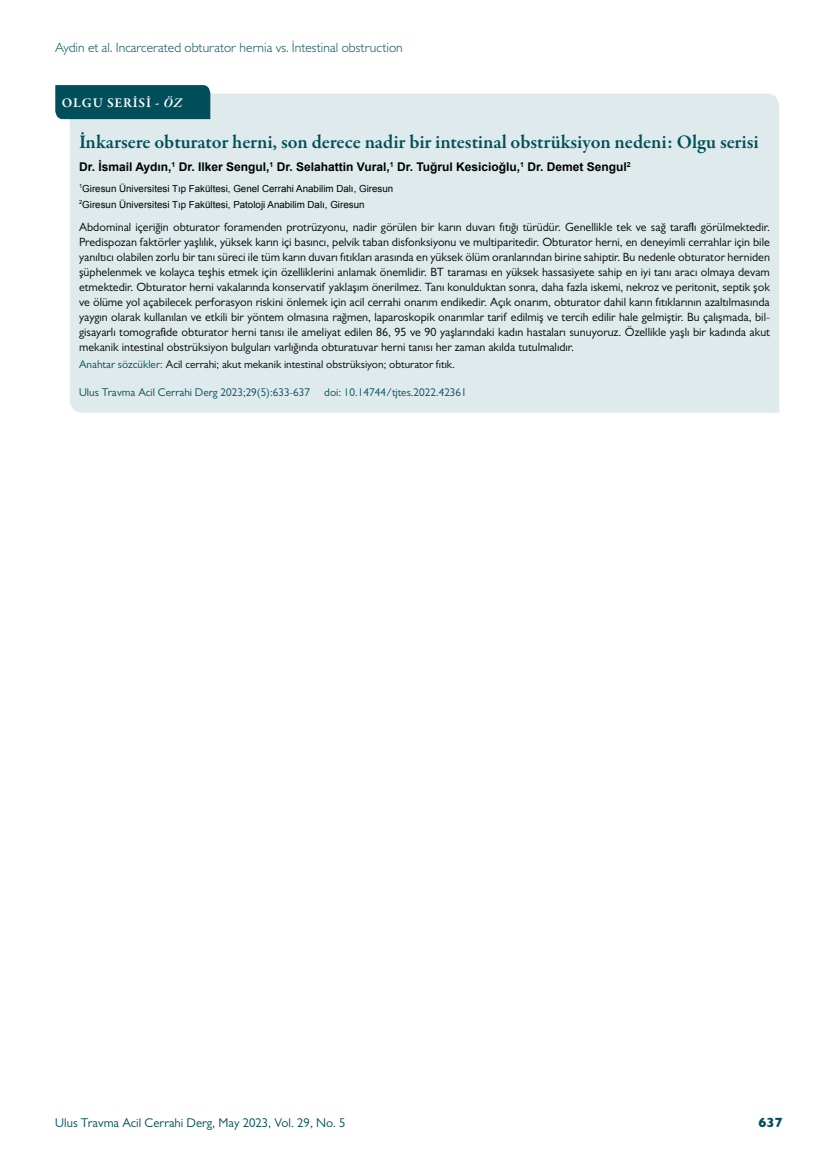
<style>
.page{position:relative;width:838px;height:1170px;background:#fff}
.page>*{position:absolute;margin:0;border:0;box-sizing:border-box;transform-origin:0 0}
.t1{font:600 19.5px "Garamond Premr Pro";color:#004f5a}
.t2{font:300 13.5px "Gill Sans MT Pro";color:#004f5a}
.t3{font:600 13.5px "Garamond Premr Pro";letter-spacing:.055em;color:#fff}
.t4{font:800 13.5px "Gill Sans MT Pro";color:#004f5a}
.t5{font:12.75px "Gill Sans MT Pro";color:#004f5a}
.t6{font:12px/15px "Gill Sans MT Pro";color:#000;text-align:justify}
.t7{font:700 12px "Arial";color:#000}
.t8{font:11.25px "Gill Sans MT Pro";color:#000}
.t9{font:11.25px "Gill Sans MT Pro";color:#004f5a}
.t10{font:9.75px/15.9px "Arial";color:#000}
.s1{font-style:italic}
.s2{color:#004f5a}
</style>
<div class="page">
<div style="left:70px;top:94px;width:709px;height:318px;background:#deeaec"></div>
<div style="left:55px;top:85px;width:155px;height:34px;background:#004f5a"></div>
<p class="t2" style="left:55px;top:39px;width:349px">Aydin et al. Incarcerated obturator hernia vs. İntestinal obstruction</p>
<p class="t3" style="left:62px;top:95px;width:122px">OLGU SERİSİ - <span class="s1">ÖZ</span></p>
<h1 class="t1" style="left:79px;top:130px;width:681px">İnkarsere obturator herni, son derece nadir bir intestinal obstrüksiyon nedeni: Olgu serisi</h1>
<p class="t7" style="left:79px;top:159px;width:553px">Dr. İsmail Aydın,<sup>1</sup> Dr. Ilker Sengul,<sup>1</sup> Dr. Selahattin Vural,<sup>1</sup> Dr. Tuğrul Kesicioğlu,<sup>1</sup> Dr. Demet Sengul<sup>2</sup></p>
<p class="t10" style="left:79px;top:180px;width:316px"><sup>1</sup>Giresun Üniversitesi Tıp Fakültesi, Genel Cerrahi Anabilim Dalı, Giresun<br><sup>2</sup>Giresun Üniversitesi Tıp Fakültesi, Patoloji Anabilim Dalı, Giresun</p>
<p class="t6" style="left:79px;top:219px;width:692px">Abdominal içeriğin obturator foramenden protrüzyonu, nadir görülen bir karın duvarı fıtığı türüdür. Genellikle tek ve sağ taraflı görülmektedir.<br>Predispozan faktörler yaşlılık, yüksek karın içi basıncı, pelvik taban disfonksiyonu ve multiparitedir. Obturator herni, en deneyimli cerrahlar için bile yanıltıcı olabilen zorlu bir tanı süreci ile tüm karın duvarı fıtıkları arasında en yüksek ölüm oranlarından birine sahiptir. Bu nedenle obturator herniden şüphelenmek ve kolayca teşhis etmek için özelliklerini anlamak önemlidir. BT taraması en yüksek hassasiyete sahip en iyi tanı aracı olmaya devam etmektedir. Obturator herni vakalarında konservatif yaklaşım önerilmez. Tanı konulduktan sonra, daha fazla iskemi, nekroz ve peritonit, septik şok ve ölüme yol açabilecek perforasyon riskini önlemek için acil cerrahi onarım endikedir. Açık onarım, obturator dahil karın fıtıklarının azaltılmasında yaygın olarak kullanılan ve etkili bir yöntem olmasına rağmen, laparoskopik onarımlar tarif edilmiş ve tercih edilir hale gelmiştir. Bu çalışmada, bil&shy;gisayarlı tomografide obturator herni tanısı ile ameliyat edilen 86, 95 ve 90 yaşlarındaki kadın hastaları sunuyoruz. Özellikle yaşlı bir kadında akut mekanik intestinal obstrüksiyon bulguları varlığında obturatuvar herni tanısı her zaman akılda tutulmalıdır.</p>
<p class="t8" style="left:79px;top:357px;width:377px"><span class="s2">Anahtar sözcükler:</span> Acil cerrahi; akut mekanik intestinal obstrüksiyon; obturator fıtık.</p>
<p class="t9" style="left:79px;top:385px;width:232px">Ulus Travma Acil Cerrahi Derg 2023;29(5):633-637</p>
<p class="t9" style="left:324px;top:385px;width:144px">doi: 10.14744/tjtes.2022.42361</p>
<p class="t5" style="left:55px;top:1115px;width:291px">Ulus Travma Acil Cerrahi Derg, May 2023, Vol. 29, No. 5</p>
<p class="t4" style="left:758px;top:1114px;width:26px">637</p>
</div>
